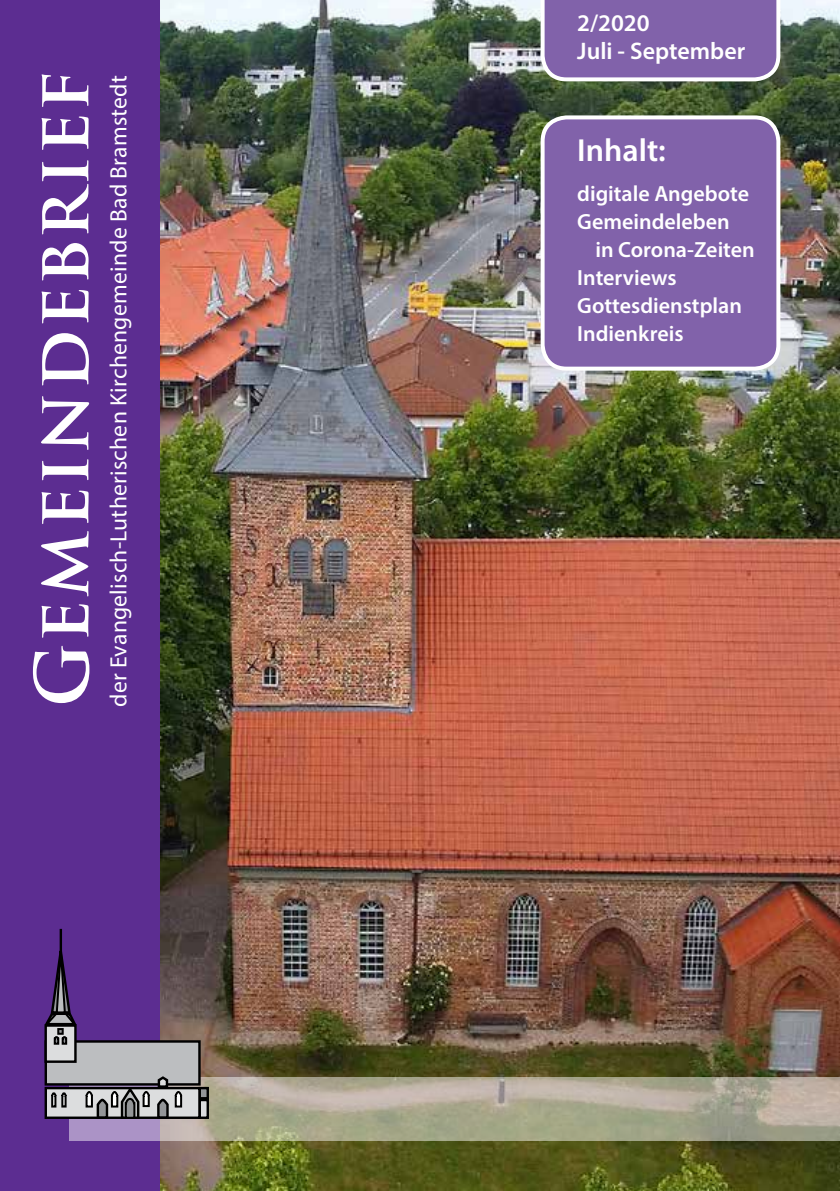
<style>
.page{position:relative;width:840px;height:1191px;background:#fff}
.page>*{position:absolute;margin:0;border:0;box-sizing:border-box;transform-origin:0 0}
.t1{font:700 72px "Trajan Pro";letter-spacing:.03em;color:#fff}
.t2{font:600 32px "Myriad Pro";color:#fff}
.t3{font:600 24px/28px "Myriad Pro";color:#fff}
.t4{font:23.6px "Myriad Pro";letter-spacing:.01em;color:#fff}
.t5{font:600 22px "Myriad Pro";color:#fff}
</style>
<div class="page">
<img style="left:160px;top:0;width:679px;height:1191px">
<div style="left:0;top:0;width:160px;height:1191px;background:#5c2d91"></div>
<div style="left:542px;top:117px;width:236px;height:252px;background:#8162aa;border-radius:24px"></div>
<div style="left:540px;top:115px;width:240px;height:256px;border:4px solid #fff;border-radius:24px"></div>
<svg style="left:540px;top:0;width:240px;height:81px;background:#896dae"></svg>
<svg style="left:69px;top:1077px;width:770px;height:64px;background:#aea996"></svg>
<div style="left:199px;top:1100px;width:9px;height:17px;background:#dcddde"></div>
<div style="left:198px;top:1098px;width:11px;height:21px;border:2px solid #000"></div>
<div style="left:199px;top:1088px;width:9px;height:10px;background:#939598"></div>
<div style="left:198px;top:1086px;width:11px;height:13px;border:2px solid #000"></div>
<div style="left:46px;top:1088px;width:153px;height:29px;background:#dcddde"></div>
<div style="left:45px;top:1086px;width:155px;height:33px;border:2px solid #000"></div>
<div style="left:46px;top:1041px;width:153px;height:43px;background:#bcbec0"></div>
<div style="left:45px;top:1040px;width:155px;height:45px;border:2px solid #000"></div>
<div style="left:46px;top:1025px;width:29px;height:36px;background:#dcddde"></div>
<div style="left:44px;top:1024px;width:33px;height:38px;border:2px solid #000"></div>
<svg style="left:44px;top:948px;width:34px;height:97px"></svg>
<hr style="left:60px;top:929px;width:2px;height:23px;background:#000">
<svg style="left:51px;top:1092px;width:16px;height:16px"></svg>
<svg style="left:84px;top:1076px;width:99px;height:44px"></svg>
<h1 class="t1" style="left:17px;top:707px;width:638px;rotate:-90deg">Gemeindebrief</h1>
<p class="t4" style="left:104px;top:707px;width:633px;rotate:-90deg">der Evangelisch-Lutherischen Kirchengemeinde Bad Bramstedt</p>
<p class="t3" style="left:577px;top:9px;width:169px">2/2020<br>Juli - September</p>
<h2 class="t2" style="left:577px;top:130px;width:90px">Inhalt:</h2>
<p class="t5" style="left:577px;top:179px;width:173px">digitale Angebote</p>
<p class="t5" style="left:577px;top:207px;width:154px">Gemeindeleben</p>
<p class="t5" style="left:595px;top:235px;width:161px">in Corona-Zeiten</p>
<p class="t5" style="left:577px;top:263px;width:101px">Interviews</p>
<p class="t5" style="left:577px;top:291px;width:166px">Gottesdienstplan</p>
<p class="t5" style="left:577px;top:319px;width:108px">Indienkreis</p>
</div>
